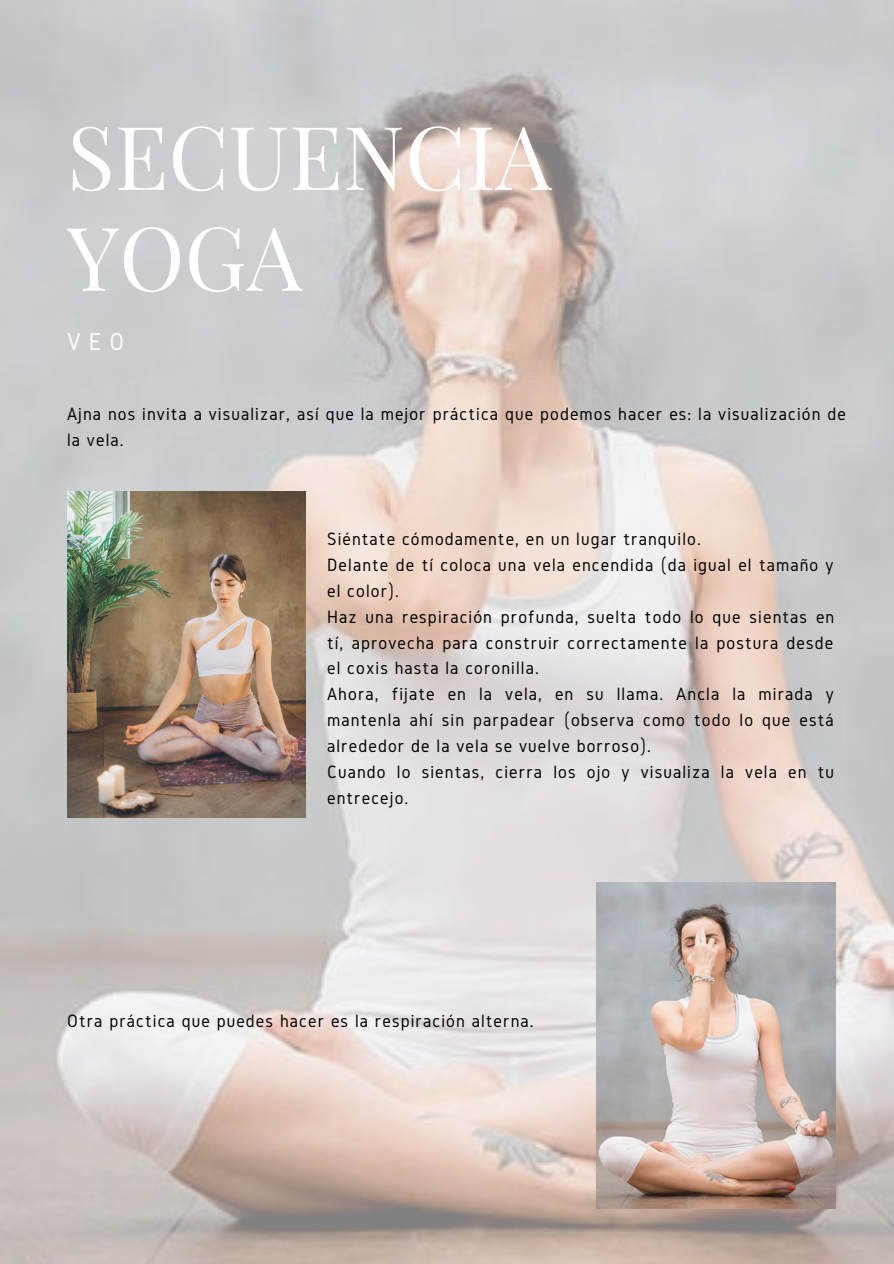
<style>
.page{position:relative;width:894px;height:1264px;background:#fff}
.page>*{position:absolute;margin:0;border:0;box-sizing:border-box;transform-origin:0 0}
.t1{font:88.05px/100.8px "Playfair Display";color:#fff}
.t2{font:25.2px "Gidole";color:#fff}
.t3{font:18.6px/26px "Gidole";letter-spacing:.06em;color:#000}
</style>
<div class="page">
<img style="left:0;top:0;width:893px;height:1263px">
<img style="left:67px;top:491px;width:239px;height:326px">
<img style="left:596px;top:882px;width:239px;height:326px">
<p class="t1" style="left:67px;top:103px;width:485px">SECUENCIA<br>YOGA</p>
<p class="t2" style="left:67px;top:327px;width:58px">VEO</p>
<p class="t3" style="left:67px;top:400px;width:780px">Ajna nos invita a visualizar, así que la mejor práctica que podemos hacer es: la visualización de la vela.</p>
<p class="t3" style="left:327px;top:525px;width:375px">Siéntate cómodamente, en un lugar tranquilo.</p>
<p class="t3" style="left:327px;top:551px;width:508px">Delante de tí coloca una vela encendida (da igual el tamaño y el color).</p>
<p class="t3" style="left:327px;top:603px;width:508px;text-align:justify">Haz una respiración profunda, suelta todo lo que sientas en tí, aprovecha para construir correctamente la postura desde el coxis hasta la coronilla.</p>
<p class="t3" style="left:327px;top:681px;width:508px;text-align:justify">Ahora, fijate en la vela, en su llama. Ancla la mirada y mantenla ahí sin parpadear (observa como todo lo que está alrededor de la vela se vuelve borroso).</p>
<p class="t3" style="left:327px;top:758px;width:508px">Cuando lo sientas, cierra los ojo y visualiza la vela en tu entrecejo.</p>
<p class="t3" style="left:67px;top:1007px;width:468px">Otra práctica que puedes hacer es la respiración alterna.</p>
</div>
